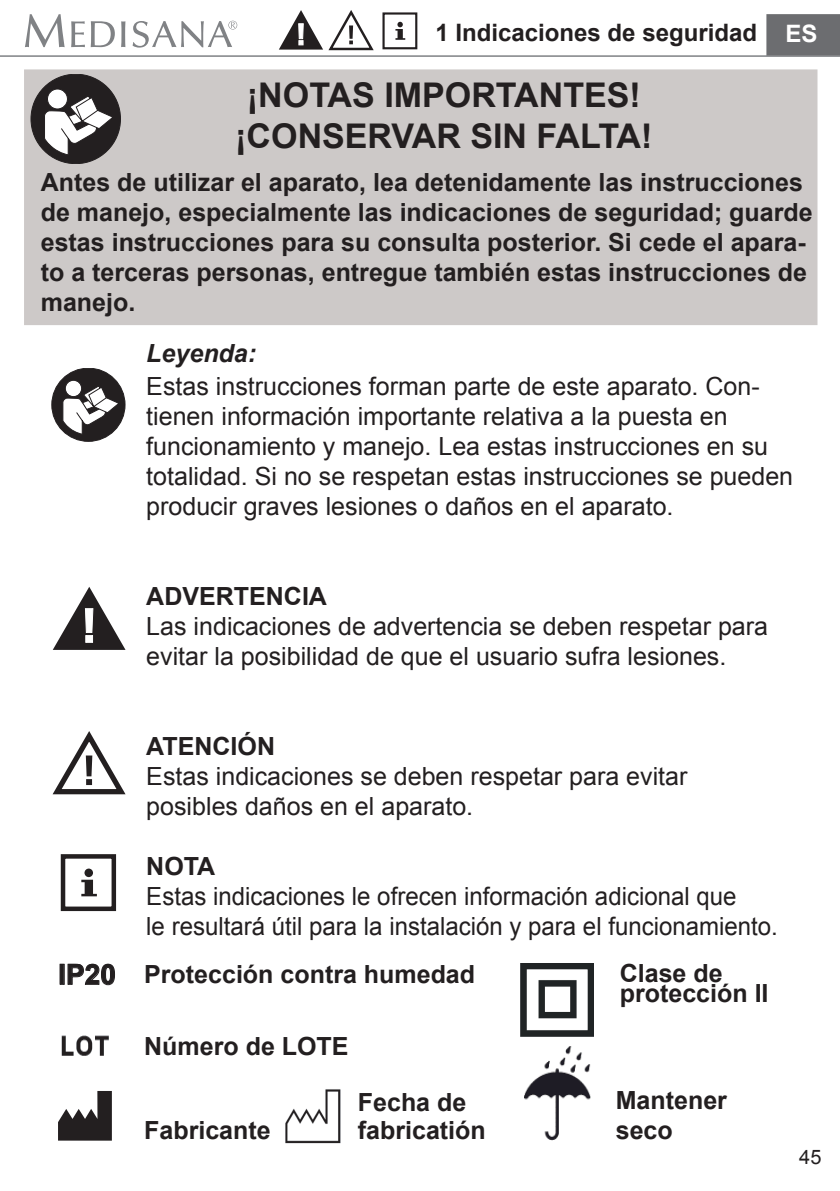
<style>
.page{position:relative;width:840px;height:1191px;background:#fff}
.page>*{position:absolute;margin:0;border:0;box-sizing:border-box;transform-origin:0 0}
.t1{font:700 34px/40.8px "Arial";color:#231f20;text-align:center}
.t2{font:700 28px "Arial";color:#231f20}
.t3{font:25px/30px "Arial";color:#231f20}
.t4{font:700 25px/30px "Arial";color:#231f20}
.t5{font:25px/30px "Arial";color:#231f20;scale:.96 1}
.t6{font:italic 700 25px "Arial";color:#231f20}
.t7{font:700 24px "Arial";color:#231f20}
.t8{font:20px "Arial";color:#231f20}
.s1{color:#fff}
</style>
<div class="page">
<svg style="left:25px;top:14px;width:212px;height:34px"></svg>
<div style="left:767px;top:15px;width:72px;height:40px;background:#6c6d70"></div>
<div style="left:766px;top:14px;width:73px;height:42px;border:2px solid #6c6d70"></div>
<img style="left:61px;top:1035px;width:48px;height:21px">
<svg style="left:53px;top:731px;width:72px;height:63px"></svg>
<div style="left:61px;top:854px;width:55px;height:57px;border:4px solid #231f20"></div>
<div style="left:84px;top:868px;width:9px;height:9px;background:#231f20;border-radius:50%"></div>
<svg style="left:81px;top:879px;width:16px;height:17px"></svg>
<svg style="left:53px;top:587px;width:72px;height:63px"></svg>
<svg style="left:58px;top:1091px;width:54px;height:49px"></svg>
<div style="left:60px;top:963px;width:5px;height:22px;border:1px solid #231f20"></div>
<svg style="left:67px;top:963px;width:48px;height:22px"></svg>
<img style="left:520px;top:963px;width:73px;height:73px">
<img style="left:285px;top:1089px;width:55px;height:54px">
<div style="left:24px;top:69px;width:793px;height:256px;background:#cdc9c8;border:2px solid #cdc9c8"></div>
<div style="left:31px;top:74px;width:89px;height:90px;background:#231f20;border-radius:50%"></div>
<svg style="left:47px;top:89px;width:20px;height:20px"></svg>
<div style="left:47px;top:89px;width:21px;height:20px;border:1px solid #231f20;border-radius:50%"></div>
<svg style="left:43px;top:94px;width:72px;height:62px"></svg>
<div style="left:52px;top:368px;width:73px;height:73px;background:#231f20;border-radius:50%"></div>
<div style="left:52px;top:368px;width:73px;height:73px;border:1px solid #231f20;border-radius:50%"></div>
<svg style="left:65px;top:380px;width:17px;height:16px"></svg>
<div style="left:65px;top:380px;width:17px;height:17px;border:1px solid #231f20;border-radius:50%"></div>
<svg style="left:62px;top:385px;width:58px;height:50px"></svg>
<svg style="left:279px;top:10px;width:95px;height:41px"></svg>
<svg style="left:349px;top:25px;width:4px;height:14px"></svg>
<div style="left:382px;top:12px;width:35px;height:37px;border:2px solid #231f20"></div>
<svg style="left:395px;top:22px;width:10px;height:18px"></svg>
<img style="left:524px;top:1046px;width:66px;height:94px">
<hr style="left:0;top:55px;width:839px;height:2px;background:#939598">
<p class="t7" style="left:435px;top:16px;width:383px">1 Indicaciones de seguridad <span class="s1">ES</span></p>
<h1 class="t1" style="left:235px;top:76px;width:418px">¡NOTAS IMPORTANTES! ¡CONSERVAR SIN FALTA!</h1>
<p class="t4" style="left:41px;top:167px;width:773px">Antes de utilizar el aparato, lea detenidamente las instrucciones de manejo, especialmente las indicaciones de seguridad; guarde estas instrucciones para su consulta posterior. Si cede el apara&shy;to a terceras personas, entregue también estas instrucciones de manejo.</p>
<p class="t6" style="left:146px;top:337px;width:111px">Leyenda:</p>
<p class="t3" style="left:146px;top:371px;width:648px">Estas instrucciones forman parte de este aparato. Con&shy;tienen información importante relativa a la puesta en funcionamiento y manejo. Lea estas instrucciones en su totalidad. Si no se respetan estas instrucciones se pueden producir graves lesiones o daños en el aparato.</p>
<p class="t2" style="left:58px;top:956px;width:59px">IP20</p>
<p class="t4" style="left:146px;top:582px;width:182px">ADVERTENCIA</p>
<p class="t3" style="left:146px;top:611px;width:623px">Las indicaciones de advertencia se deben respetar para evitar la posibilidad de que el usuario sufra lesiones.</p>
<p class="t4" style="left:146px;top:732px;width:130px">ATENCIÓN</p>
<p class="t3" style="left:146px;top:761px;width:542px">Estas indicaciones se deben respetar para evitar posibles daños en el aparato.</p>
<p class="t4" style="left:146px;top:852px;width:70px">NOTA</p>
<p class="t5" style="left:146px;top:881px;width:659px">Estas indicaciones le ofrecen información adicional que<br>le resultará útil para la instalación y para el funcionamiento.</p>
<p class="t4" style="left:144px;top:959px;width:332px">Protección contra humedad</p>
<p class="t4" style="left:619px;top:963px;width:150px;line-height:20px">Clase de protección II</p>
<p class="t4" style="left:144px;top:1031px;width:206px">Número de LOTE</p>
<p class="t4" style="left:357px;top:1087px;width:110px">Fecha de</p>
<p class="t4" style="left:144px;top:1115px;width:128px">Fabricante</p>
<p class="t4" style="left:357px;top:1115px;width:129px">fabricatión</p>
<p class="t4" style="left:615px;top:1086px;width:113px">Mantener seco</p>
<p class="t8" style="left:798px;top:1143px;width:24px">45</p>
</div>
